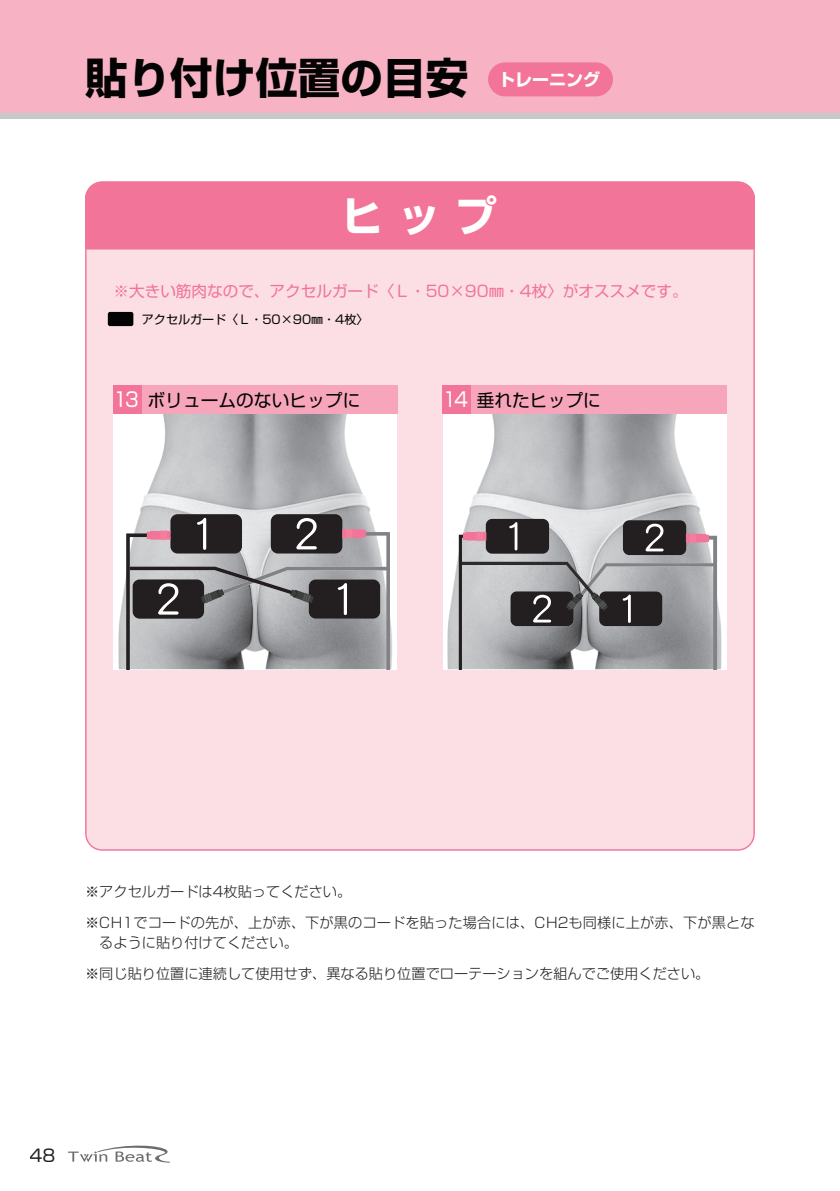
<style>
.page{position:relative;width:840px;height:1191px;background:#fff}
.page>*{position:absolute;margin:0;border:0;box-sizing:border-box;transform-origin:0 0}
.t1{font:700 42.6px "Shin Go Pro";color:#030303}
.t2{font:700 42.6px "Shin Go Pro";color:#fff}
.t3{font:17.8px "Shin Go Pro";color:#030303}
.t4{font:700 17px "Shin Go Pro";color:#fff}
.t5{font:17px "Shin Go Pro";color:#231f20}
.t6{font:15.6px "Shin Go Pro";color:#f27499}
.t7{font:300 14.2px/31.2px "Shin Go Pro";color:#231f20}
.t8{font:12px "Shin Go Pro";color:#030303}
.s1{font-size:19.8px;color:#fff}
</style>
<div class="page">
<div style="left:0;top:0;width:839px;height:113px;background:#f7b3c4"></div>
<div style="left:0;top:113px;width:839px;height:6px;background:#c7c8ca"></div>
<svg style="left:68px;top:1145px;width:102px;height:17px"></svg>
<div style="left:85px;top:249px;width:669px;height:601px;background:#fcdfe4"></div>
<div style="left:85px;top:181px;width:669px;height:68px;background:#f27499"></div>
<div style="left:113px;top:414px;width:284px;height:255px;background:#fff"></div>
<img style="left:118px;top:414px;width:274px;height:255px">
<div style="left:170px;top:514px;width:72px;height:39px;background:#231f20;border-radius:7px"></div>
<div style="left:270px;top:514px;width:72px;height:39px;background:#231f20;border-radius:7px"></div>
<svg style="left:126px;top:518px;width:264px;height:151px;background:#878588"></svg>
<div style="left:113px;top:386px;width:29px;height:28px;background:#f27499"></div>
<div style="left:142px;top:386px;width:255px;height:28px;background:#f6a5ba"></div>
<div style="left:442px;top:414px;width:284px;height:255px;background:#fff"></div>
<img style="left:447px;top:414px;width:274px;height:255px">
<div style="left:485px;top:519px;width:63px;height:34px;background:#231f20;border-radius:6px"></div>
<div style="left:622px;top:520px;width:63px;height:35px;background:#231f20;border-radius:6px"></div>
<svg style="left:458px;top:522px;width:258px;height:147px;background:#8f8d90"></svg>
<div style="left:442px;top:386px;width:29px;height:28px;background:#f27499"></div>
<div style="left:471px;top:386px;width:255px;height:28px;background:#f6a5ba"></div>
<div style="left:143px;top:313px;width:218px;height:12px;background:#fcdfe4"></div>
<div style="left:108px;top:312px;width:25px;height:14px;background:#030303;border-radius:2px"></div>
<div style="left:488px;top:62px;width:124px;height:34px;background:#f27499;border-radius:17px"></div>
<h1 class="t1" style="left:85px;top:44px;width:384px">貼り付け位置の目安</h1>
<p class="t4" style="left:498px;top:66px;width:104px">トレーニング</p>
<h1 class="t2" style="left:341px;top:182px;width:157px">ヒ ッ プ</h1>
<p class="t6" style="left:113px;top:278px;width:575px">※大きい筋肉なので、アクセルガード〈Ｌ・50×90㎜・4枚〉がオススメです。</p>
<p class="t8" style="left:142px;top:309px;width:228px">アクセルガード〈Ｌ・50×90㎜・4枚〉</p>
<p class="t3" style="left:113px;top:385px;width:248px"><span class="s1">13</span> ボリュームのないヒップに</p>
<p class="t3" style="left:442px;top:385px;width:160px"><span class="s1">14</span> 垂れたヒップに</p>
<p class="t7" style="left:85px;top:874px;width:670px">※ アクセルガードは4枚貼ってください。<br>※ CH1でコードの先が、上が赤、下が黒のコードを貼った場合には、CH2も同様に上が赤、下が黒とな</p>
<p class="t7" style="left:85px;top:925px;width:625px;text-indent:14px">るように貼り付けてください。<br>※ 同じ貼り位置に連続して使用せず、異なる貼り位置でローテーションを組んでご使用ください。</p>
<p class="t5" style="left:30px;top:1141px;width:27px">48</p>
</div>
